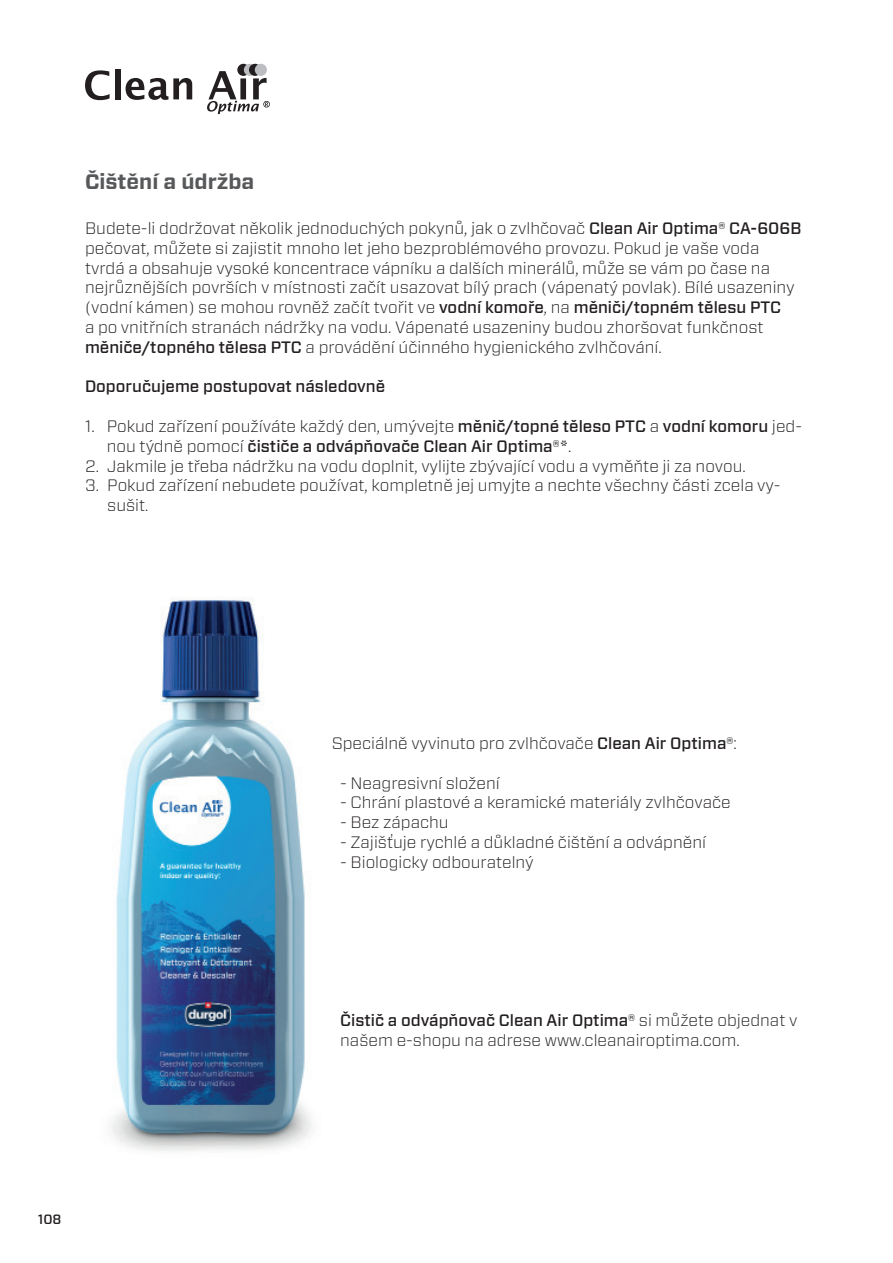
<style>
.page{position:relative;width:893px;height:1263px;background:#fff}
.page>*{position:absolute;margin:0;border:0;box-sizing:border-box;transform-origin:0 0}
.t1{font:700 21px "Forza";color:#57585a}
.t2{font:300 16.5px/19.8px "Forza";color:#231f20}
.t3{font:500 16.5px/19.8px "Forza";color:#231f20}
.t4{font:500 13.5px "Forza";color:#231f20}
.s1{font-weight:500}
.s2{font-weight:300}
</style>
<div class="page">
<svg style="left:85px;top:70px;width:25px;height:30px"></svg>
<div style="left:115px;top:69px;width:5px;height:30px;background:#231f20"></div>
<svg style="left:126px;top:78px;width:66px;height:22px"></svg>
<svg style="left:237px;top:64px;width:12px;height:12px"></svg>
<div style="left:244px;top:64px;width:12px;height:12px;background:#bcbdc0;border-radius:50%"></div>
<svg style="left:249px;top:64px;width:12px;height:12px"></svg>
<div style="left:255px;top:64px;width:12px;height:12px;background:#bcbdc0;border-radius:50%"></div>
<svg style="left:207px;top:70px;width:63px;height:44px"></svg>
<img style="left:111px;top:597px;width:201px;height:554px">
<p class="t1" style="left:85px;top:168px;width:171px">Čištění a údržba</p>
<p class="t2" style="left:85px;top:218px;width:718px">Budete-li dodržovat několik jednoduchých pokynů, jak o zvlhčovač <span class="s1">Clean Air Optima® CA-606B </span>pečovat, můžete si zajistit mnoho let jeho bezproblémového provozu. Pokud je vaše voda tvrdá a obsahuje vysoké koncentrace vápníku a dalších minerálů, může se vám po čase na nejrůznějších površích v místnosti začít usazovat bílý prach (vápenatý povlak). Bílé usazeniny (vodní kámen) se mohou rovněž začít tvořit ve <span class="s1">vodní komoře</span>, na <span class="s1">měniči/topném tělesu PTC<br></span>a po vnitřních stranách nádržky na vodu. Vápenaté usazeniny budou zhoršovat funkčnost <span class="s1">měniče/topného tělesa PTC</span> a provádění účinného hygienického zvlhčování.</p>
<p class="t3" style="left:85px;top:377px;width:302px">Doporučujeme postupovat následovně</p>
<p class="t3" style="left:107px;top:416px;width:697px;text-indent:-22px"><span class="s2">1. Pokud zařízení používáte každý den, umývejte</span> měnič/topné těleso PTC <span class="s2">a</span> vodní komoru <span class="s2">jed&shy;nou týdně pomocí</span> čističe a odvápňovače Clean Air Optima®*<span class="s2">.</span></p>
<p class="t2" style="left:85px;top:455px;width:662px">2. Jakmile je třeba nádržku na vodu doplnit, vylijte zbývající vodu a vyměňte ji za novou.</p>
<p class="t2" style="left:107px;top:475px;width:675px;text-indent:-22px">3. Pokud zařízení nebudete používat, kompletně jej umyjte a nechte všechny části zcela vy&shy;sušit.</p>
<p class="t4" style="left:38px;top:1210px;width:25px">108</p>
<p class="t2" style="left:332px;top:733px;width:407px">Speciálně vyvinuto pro zvlhčovače <span class="s1">Clean Air Optima®</span>:</p>
<p class="t2" style="left:340px;top:772px;width:161px">- Neagresivní složení</p>
<p class="t2" style="left:340px;top:792px;width:392px">- Chrání plastové a keramické materiály zvlhčovače</p>
<p class="t2" style="left:340px;top:812px;width:110px">- Bez zápachu</p>
<p class="t2" style="left:340px;top:832px;width:367px">- Zajišťuje rychlé a důkladné čištění a odvápnění</p>
<p class="t2" style="left:340px;top:851px;width:195px">- Biologicky odbouratelný</p>
<p class="t2" style="left:340px;top:1010px;width:459px"><span class="s1">Čistič a odvápňovač Clean Air Optima®</span> si můžete objednat v našem e-shopu na adrese www.cleanairoptima.com.</p>
</div>
